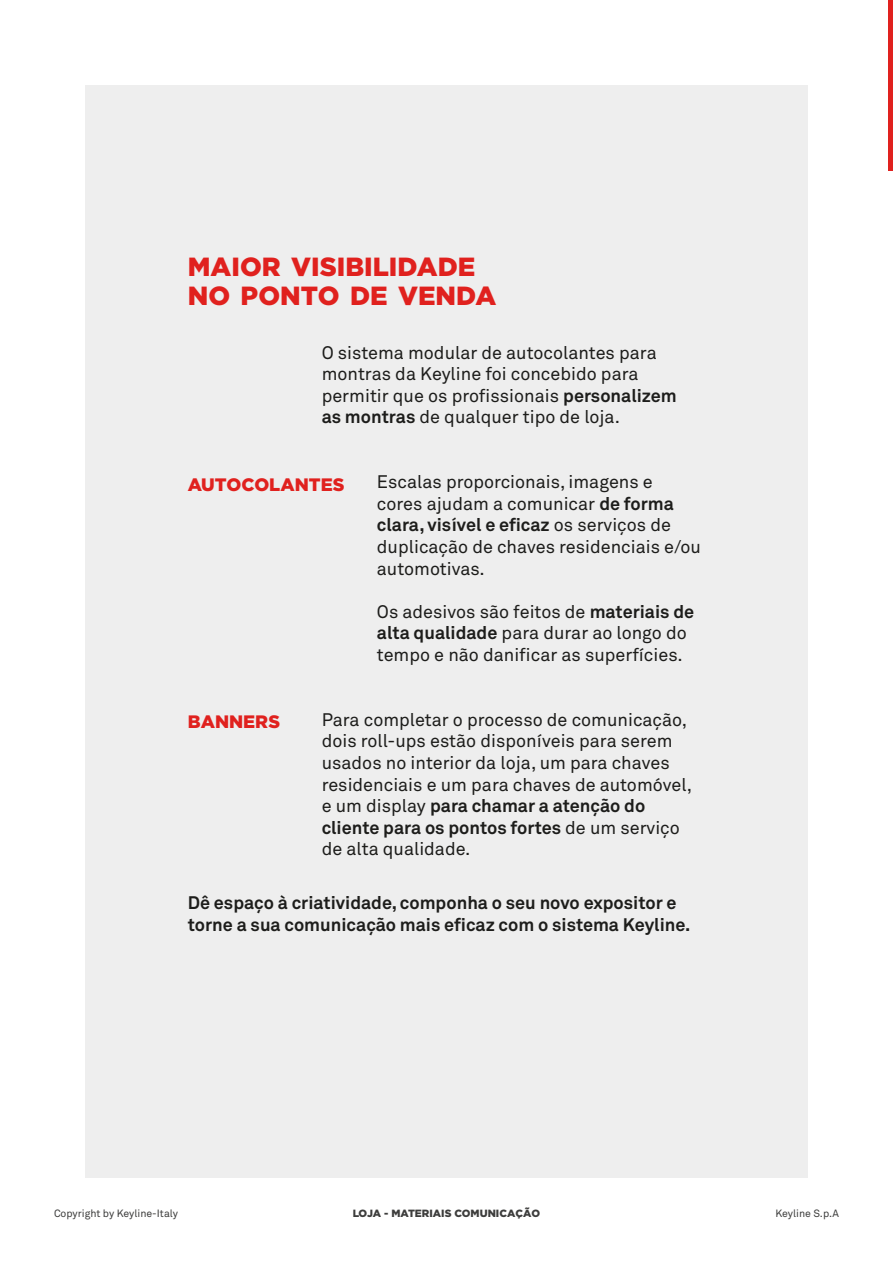
<style>
.page{position:relative;width:893px;height:1263px;background:#fff}
.page>*{position:absolute;margin:0;border:0;box-sizing:border-box;transform-origin:0 0}
.t1{font:900 26.25px/29.2px "Gotham HTF";color:#e0211e}
.t2{font:18px/21.6px "Akkurat Pro";color:#1d1d1b}
.t3{font:700 18px/21.6px "Akkurat Pro";color:#1d1d1b}
.t4{font:900 18px "Gotham HTF";color:#e0211e}
.t5{font:10.5px "Akkurat Pro";color:#3d3d3c}
.t6{font:900 10.5px "Gotham HTF";color:#3d3d3c}
.s1{font-weight:700}
</style>
<div class="page">
<div style="left:85px;top:85px;width:723px;height:1093px;background:#eee"></div>
<hr style="left:889px;top:0;width:4px;height:170px;background:#e0211e">
<p class="t1" style="left:188px;top:251px;width:310px">MAIOR VISIBILIDADE<br>NO PONTO DE VENDA</p>
<p class="t2" style="left:322px;top:342px;width:357px">O sistema modular de autocolantes para montras da Keyline foi concebido para permitir que os profissionais <span class="s1">personalizem as montras</span> de qualquer tipo de loja.</p>
<p class="t4" style="left:188px;top:474px;width:158px">AUTOCOLANTES</p>
<p class="t2" style="left:377px;top:472px;width:326px">Escalas proporcionais, imagens e cores ajudam a comunicar <span class="s1">de forma clara, visível e eficaz</span> os serviços de duplicação de chaves residenciais e/ou automotivas.</p>
<p class="t2" style="left:377px;top:601px;width:319px">Os adesivos são feitos de <span class="s1">materiais de alta qualidade</span> para durar ao longo do tempo e não danificar as superfícies.</p>
<p class="t4" style="left:188px;top:711px;width:94px">BANNERS</p>
<p class="t2" style="left:322px;top:709px;width:372px">Para completar o processo de comunicação, dois roll-ups estão disponíveis para serem usados no interior da loja, um para chaves residenciais e um para chaves de automóvel, e um display <span class="s1">para chamar a atenção do cliente para os pontos fortes</span> de um serviço de alta qualidade.</p>
<p class="t3" style="left:188px;top:892px;width:504px">Dê espaço à criatividade, componha o seu novo expositor e torne a sua comunicação mais eficaz com o sistema Keyline.</p>
<p class="t5" style="left:54px;top:1207px;width:126px">Copyright by Keyline-Italy</p>
<p class="t6" style="left:353px;top:1207px;width:189px">LOJA - MATERIAIS COMUNICAÇÃO</p>
<p class="t5" style="left:775px;top:1207px;width:65px">Keyline S.p.A</p>
</div>
